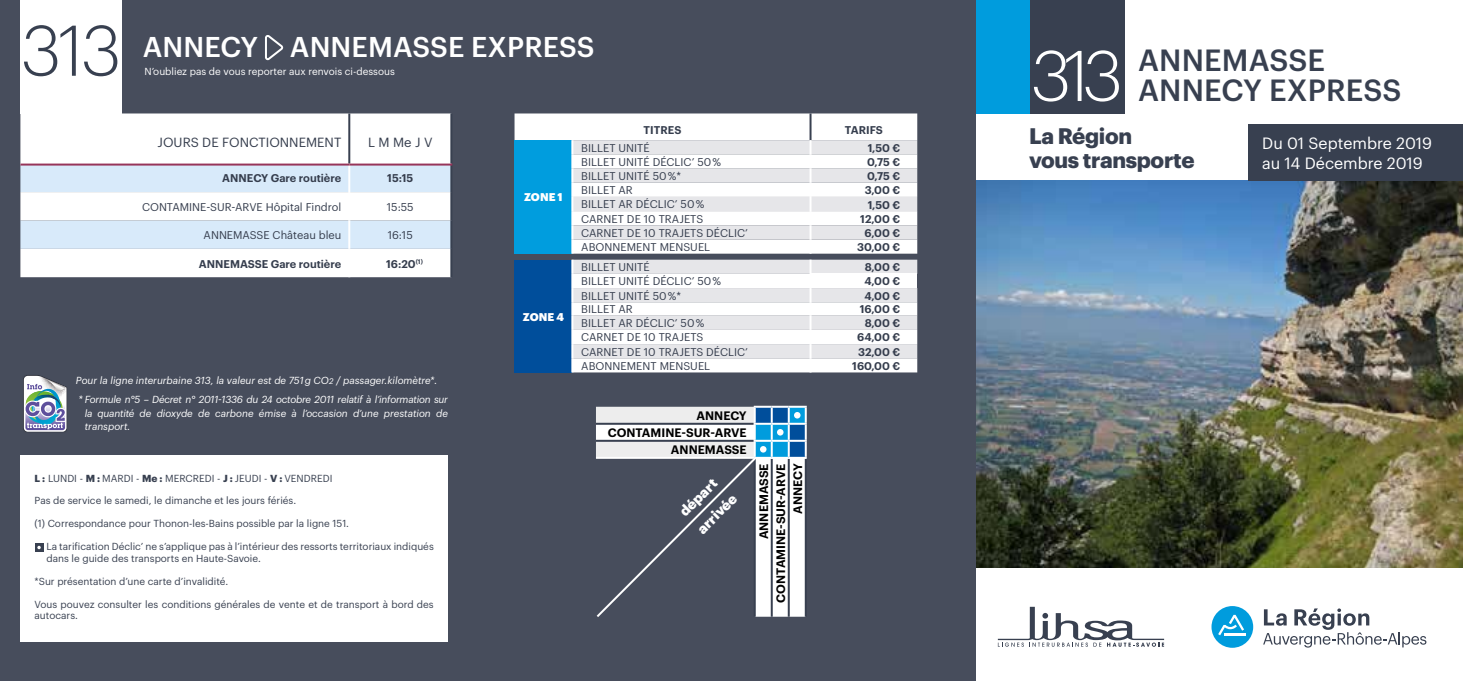
<style>
.page{position:relative;width:1463px;height:681px;background:#fff}
.page>*{position:absolute;margin:0;border:0;box-sizing:border-box;transform-origin:0 0}
.t1{font:300 70px "Graphik";color:#fff}
.t2{font:300 70px "Graphik";color:#384050}
.t3{font:500 30px "Graphik";letter-spacing:.005em;color:#384050}
.t4{font:500 28px "Graphik";letter-spacing:.005em;color:#fff}
.t5{font:700 22px/24px "Graphik";letter-spacing:-.015em;color:#384050}
.t6{font:16px/20px "Graphik";color:#fff}
.t7{font:900 14px "Graphik";color:#fff}
.t8{font:13px "Graphik";color:#353d4d}
.t9{font:600 12px/17.2px "Graphik";color:#000;text-align:right}
.t10{font:11px "Graphik";letter-spacing:.005em;color:#353d4d}
.t11{font:600 11px "Graphik";color:#353d4d}
.t12{font:900 11px "Graphik";letter-spacing:.005em;color:#fff}
.t13{font:10px/11.4px "Graphik";color:#384050}
.t14{font:italic 10px/19.6px "Graphik";color:#fff}
.t15{font:10px "Graphik";color:#fff}
.s1{font-size:8px}
.s2{font-weight:700}
</style>
<div class="page">
<img style="left:975px;top:180px;width:488px;height:387px">
<div style="left:975px;top:0;width:58px;height:113px;background:#009cdd"></div>
<div style="left:0;top:0;width:975px;height:680px;background:#474d5c"></div>
<div style="left:20px;top:455px;width:428px;height:186px;background:#fff"></div>
<div style="left:35px;top:543px;width:9px;height:8px;background:#384050"></div>
<svg style="left:37px;top:545px;width:4px;height:4px"></svg>
<svg style="left:1263px;top:608px;width:163px;height:39px"></svg>
<div style="left:1211px;top:605px;width:42px;height:42px;background:#009cdd;border-radius:50%"></div>
<hr style="left:1224px;top:632px;width:21px;height:3px;background:#fff">
<svg style="left:1218px;top:614px;width:26px;height:21px"></svg>
<svg style="left:998px;top:606px;width:166px;height:40px"></svg>
<div style="left:1029px;top:0;width:95px;height:113px;background:#384050"></div>
<div style="left:1248px;top:124px;width:215px;height:56px;background:#384050"></div>
<div style="left:20px;top:0;width:102px;height:113px;background:#fff"></div>
<svg style="left:265px;top:35px;width:18px;height:25px"></svg>
<hr style="left:450px;top:164px;width:2px;height:28px;background:#384050">
<hr style="left:450px;top:192px;width:2px;height:28px;background:#384050">
<hr style="left:450px;top:220px;width:2px;height:29px;background:#384050">
<hr style="left:450px;top:249px;width:2px;height:28px;background:#384050">
<svg style="left:20px;top:113px;width:431px;height:164px;background:#f0f5fb"></svg>
<hr style="left:348px;top:113px;width:2px;height:50px;background:#384050">
<hr style="left:450px;top:113px;width:2px;height:50px;background:#384050">
<hr style="left:20px;top:163px;width:329px;height:2px;background:#97355a">
<hr style="left:349px;top:163px;width:103px;height:2px;background:#97355a">
<svg style="left:23px;top:375px;width:44px;height:57px;background:#99aabc"></svg>
<svg style="left:514px;top:113px;width:403px;height:259px;background:#f7f7f8"></svg>
<div style="left:514px;top:140px;width:58px;height:113px;background:#009dde"></div>
<svg style="left:573px;top:140px;width:344px;height:218px;background:#ececee"></svg>
<svg style="left:572px;top:154px;width:345px;height:134px;background:#e9e9ec"></svg>
<div style="left:514px;top:259px;width:58px;height:113px;background:#004e9b"></div>
<div style="left:810px;top:274px;width:107px;height:14px;background:#fff"></div>
<hr style="left:809px;top:113px;width:2px;height:27px;background:#384050">
<svg style="left:571px;top:140px;width:2px;height:113px"></svg>
<svg style="left:809px;top:140px;width:2px;height:113px"></svg>
<svg style="left:571px;top:259px;width:2px;height:113px"></svg>
<svg style="left:809px;top:259px;width:2px;height:113px"></svg>
<svg style="left:596px;top:405px;width:211px;height:212px"></svg>
<h1 class="t2" style="left:21px;top:-1px;width:101px">313</h1>
<h3 class="t4" style="left:143px;top:26px;width:453px">ANNECY ANNEMASSE EXPRESS</h3>
<p class="t15" style="left:145px;top:64px;width:252px">N’oubliez pas de vous reporter aux renvois ci-dessous</p>
<p class="t11" style="left:643px;top:121px;width:39px">TITRES</p>
<p class="t11" style="left:845px;top:121px;width:40px">TARIFS</p>
<h3 class="t8" style="left:158px;top:132px;width:185px">JOURS DE FONCTIONNEMENT</h3>
<h3 class="t8" style="left:368px;top:132px;width:66px">L M Me J V</h3>
<p class="t11" style="left:222px;top:170px;width:120px">ANNECY Gare routière</p>
<p class="t11" style="left:387px;top:170px;width:28px">15:15</p>
<p class="t10" style="left:142px;top:198px;width:201px">CONTAMINE-SUR-ARVE Hôpital Findrol</p>
<p class="t10" style="left:387px;top:198px;width:28px">15:55</p>
<p class="t10" style="left:204px;top:227px;width:139px">ANNEMASSE Château bleu</p>
<p class="t10" style="left:388px;top:227px;width:27px">16:15</p>
<p class="t11" style="left:199px;top:255px;width:144px">ANNEMASSE Gare routière</p>
<p class="t11" style="left:386px;top:255px;width:38px">16:20<sup>(1)</sup></p>
<p class="t14" style="left:76px;top:369px;width:373px">Pour la ligne interurbaine 313, la valeur est de 751 g CO<span class="s1">2</span> / passager.kilomètre*.<br>* Formule n°5 – Décret n° 2011-1336 du 24 octobre 2011 relatif à l’information sur</p>
<p class="t14" style="left:85px;top:405px;width:365px;line-height:13px">la quantité de dioxyde de carbone émise à l’occasion d’une prestation de transport.</p>
<p class="t13" style="left:35px;top:471px;width:299px"><span class="s2">L :</span> LUNDI - <span class="s2">M :</span> MARDI - <span class="s2">Me :</span> MERCREDI - <span class="s2">J :</span> JEUDI - <span class="s2">V :</span> VENDREDI</p>
<p class="t13" style="left:35px;top:494px;width:263px">Pas de service le samedi, le dimanche et les jours fériés.</p>
<p class="t13" style="left:35px;top:517px;width:316px">(1) Correspondance pour Thonon-les-Bains possible par la ligne 151.</p>
<p class="t13" style="left:46px;top:540px;width:389px">La tarification Déclic’ ne s’applique pas à l’intérieur des ressorts territoriaux indiqués dans le guide des transports en Haute-Savoie.</p>
<p class="t13" style="left:35px;top:574px;width:195px">*Sur présentation d’une carte d’invalidité.</p>
<p class="t13" style="left:35px;top:597px;width:401px">Vous pouvez consulter les conditions générales de vente et de transport à bord des autocars.</p>
<p class="t12" style="left:524px;top:189px;width:40px">ZONE 1</p>
<p class="t12" style="left:523px;top:308px;width:42px">ZONE 4</p>
<p class="t10" style="left:581px;top:139px;width:70px">BILLET UNITÉ</p>
<p class="t11" style="left:868px;top:139px;width:34px">1,50 €</p>
<p class="t10" style="left:581px;top:154px;width:141px">BILLET UNITÉ DÉCLIC’ 50 %</p>
<p class="t11" style="left:867px;top:153px;width:35px">0,75 €</p>
<p class="t10" style="left:581px;top:168px;width:101px">BILLET UNITÉ 50 %*</p>
<p class="t11" style="left:867px;top:168px;width:35px">0,75 €</p>
<p class="t10" style="left:581px;top:182px;width:53px">BILLET AR</p>
<p class="t11" style="left:865px;top:182px;width:37px">3,00 €</p>
<p class="t10" style="left:581px;top:196px;width:125px">BILLET AR DÉCLIC’ 50 %</p>
<p class="t11" style="left:868px;top:196px;width:34px">1,50 €</p>
<p class="t10" style="left:581px;top:210px;width:124px">CARNET DE 10 TRAJETS</p>
<p class="t11" style="left:860px;top:210px;width:41px">12,00 €</p>
<p class="t10" style="left:581px;top:224px;width:168px">CARNET DE 10 TRAJETS DÉCLIC’</p>
<p class="t11" style="left:864px;top:224px;width:37px">6,00 €</p>
<p class="t10" style="left:581px;top:239px;width:130px">ABONNEMENT MENSUEL</p>
<p class="t11" style="left:857px;top:238px;width:45px">30,00 €</p>
<p class="t10" style="left:581px;top:259px;width:70px">BILLET UNITÉ</p>
<p class="t11" style="left:865px;top:259px;width:37px">8,00 €</p>
<p class="t10" style="left:581px;top:273px;width:141px">BILLET UNITÉ DÉCLIC’ 50 %</p>
<p class="t11" style="left:864px;top:273px;width:37px">4,00 €</p>
<p class="t10" style="left:581px;top:287px;width:101px">BILLET UNITÉ 50 %*</p>
<p class="t11" style="left:864px;top:287px;width:37px">4,00 €</p>
<p class="t10" style="left:581px;top:301px;width:53px">BILLET AR</p>
<p class="t11" style="left:860px;top:301px;width:42px">16,00 €</p>
<p class="t10" style="left:581px;top:315px;width:125px">BILLET AR DÉCLIC’ 50 %</p>
<p class="t11" style="left:865px;top:315px;width:37px">8,00 €</p>
<p class="t10" style="left:581px;top:329px;width:124px">CARNET DE 10 TRAJETS</p>
<p class="t11" style="left:857px;top:329px;width:45px">64,00 €</p>
<p class="t10" style="left:581px;top:343px;width:168px">CARNET DE 10 TRAJETS DÉCLIC’</p>
<p class="t11" style="left:858px;top:343px;width:44px">32,00 €</p>
<p class="t10" style="left:581px;top:357px;width:130px">ABONNEMENT MENSUEL</p>
<p class="t11" style="left:852px;top:357px;width:49px">160,00 €</p>
<p class="t9" style="left:608px;top:405px;width:140px">ANNECY<br>CONTAMINE-SUR-ARVE<br>ANNEMASSE</p>
<p class="t9" style="left:754px;top:602px;width:140px;rotate:-90deg">ANNEMASSE<br>CONTAMINE-SUR-ARVE</p>
<p class="t9" style="left:788px;top:513px;width:52px;rotate:-90deg">ANNECY</p>
<h3 class="t7" style="left:674px;top:505px;width:48px;rotate:-45deg">départ</h3>
<h3 class="t7" style="left:692px;top:523px;width:51px;rotate:-45deg">arrivée</h3>
<h2 class="t3" style="left:1138px;top:37px;width:188px">ANNEMASSE</h2>
<h1 class="t1" style="left:1031px;top:25px;width:93px">313</h1>
<h2 class="t3" style="left:1138px;top:67px;width:265px">ANNECY EXPRESS</h2>
<h3 class="t6" style="left:1262px;top:131px;width:171px">Du 01 Septembre 2019 au 14 Décembre 2019</h3>
<h3 class="t5" style="left:1029px;top:122px;width:167px">La Région<br>vous transporte</h3>
</div>
